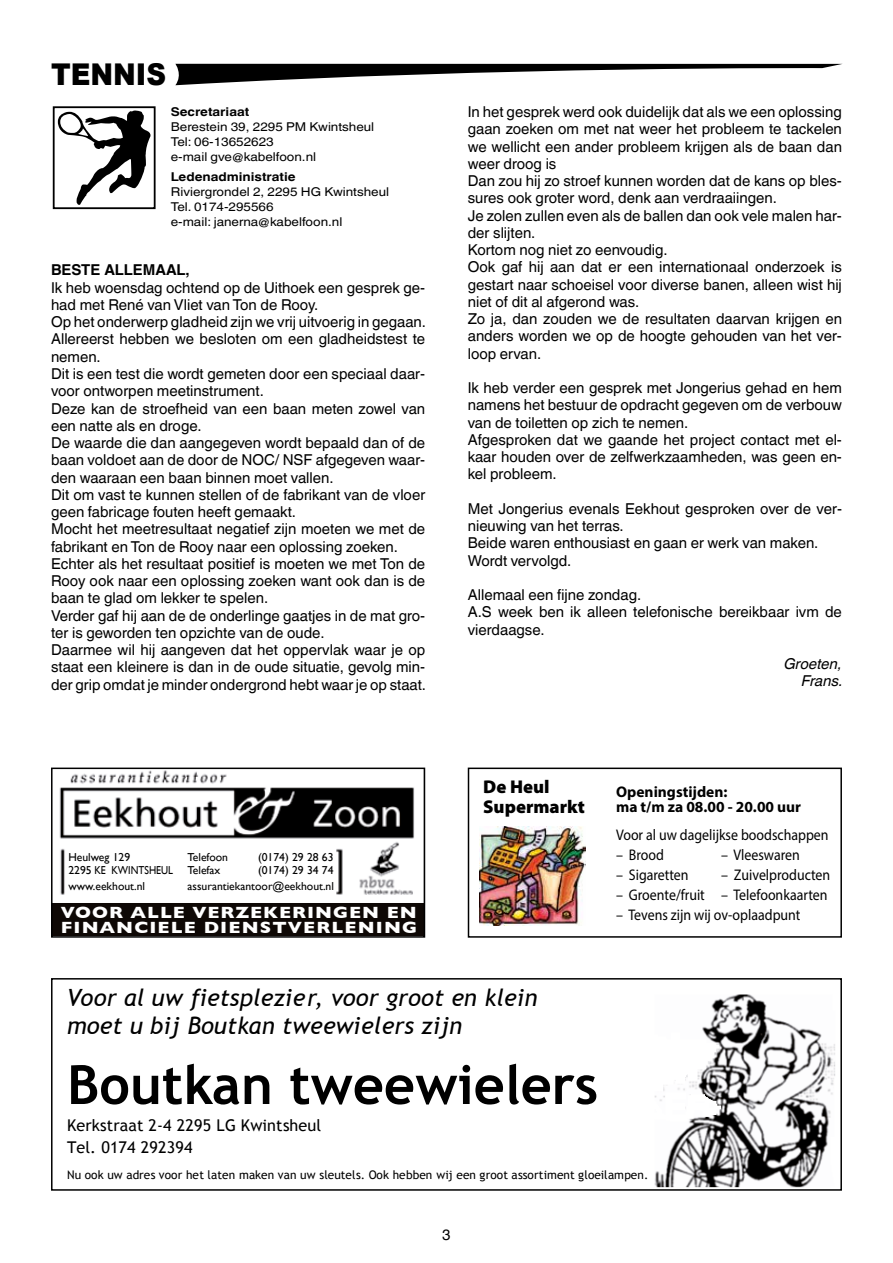
<style>
.page{position:relative;width:893px;height:1263px;background:#fff}
.page>*{position:absolute;margin:0;border:0;box-sizing:border-box;transform-origin:0 0}
.t1{font:138.9px "Sportstfb";color:#000}
.t2{font:700 54px "Trebuchet MS";color:#000}
.t3{font:900 30px "Arial";color:#000;scale:.91 1}
.t4{font:italic 23.7px/28px "Trebuchet MS";letter-spacing:.005em;color:#000}
.t5{font:900 18.6px/20.1px "Myriad Pro";color:#000}
.t6{font:700 16.5px/15.1px "Gill Sans";letter-spacing:.06em;color:#fff;scale:1.13 1}
.t7{font:16.2px/21.9px "Trebuchet MS";letter-spacing:.01em;color:#000}
.t8{font:15.45px "Myriad Pro";color:#000;scale:.9 1}
.t9{font:700 15.45px/15.5px "Myriad Pro";color:#000}
.t10{font:15px/17.2px "Helvetica World";color:#000}
.t11{font:700 15px "Helvetica World";color:#000}
.t12{font:italic 15px/17.2px "Helvetica World";color:#000;text-align:right}
.t13{font:12.15px/15px "Helvetica World";color:#000;scale:1.11 1}
.t14{font:700 12.15px "Helvetica World";color:#000;scale:1.11 1}
.t15{font:11.85px "Trebuchet MS";color:#000}
.t16{font:11.55px "Gill Sans";color:#000}
</style>
<div class="page">
<div style="left:53px;top:106px;width:103px;height:103px;border:2px solid #000"></div>
<svg style="left:175px;top:64px;width:667px;height:21px"></svg>
<img style="left:479px;top:826px;width:106px;height:99px">
<div style="left:468px;top:767px;width:374px;height:171px;border:2px solid #000"></div>
<img style="left:654px;top:994px;width:181px;height:194px">
<div style="left:51px;top:978px;width:791px;height:213px;border:2px solid #000"></div>
<img style="left:59px;top:770px;width:356px;height:125px">
<div style="left:52px;top:903px;width:372px;height:33px;background:#0e0805"></div>
<div style="left:66px;top:851px;width:269px;height:41px;background:#fff"></div>
<div style="left:51px;top:767px;width:374px;height:171px;border:2px solid #000"></div>
<h3 class="t3" style="left:51px;top:58px;width:65px">TENNIS</h3>
<p class="t14" style="left:171px;top:105px;width:72px">Secretariaat</p>
<p class="t13" style="left:171px;top:119px;width:185px">Berestein 39, 2295 PM Kwintsheul<br>Tel: 06-13652623<br>e-mail gve@kabelfoon.nl</p>
<p class="t14" style="left:171px;top:169px;width:114px">Ledenadministratie</p>
<p class="t13" style="left:171px;top:184px;width:198px">Riviergrondel 2, 2295 HG Kwintsheul<br>Tel. 0174-295566<br>e-mail: janerna@kabelfoon.nl</p>
<p class="t11" style="left:51px;top:262px;width:140px">Beste Allemaal,</p>
<p class="t10" style="left:51px;top:279px;width:377px">Ik heb woensdag ochtend op de Uithoek een gesprek ge&shy;had met René van Vliet van Ton de Rooy.<br>Op het onderwerp gladheid zijn we vrij uitvoerig in gegaan.<br>Allereerst hebben we besloten om een gladheidstest te nemen.<br>Dit is een test die wordt gemeten door een speciaal daar&shy;voor ontworpen meetinstrument.<br>Deze kan de stroefheid van een baan meten zowel van een natte als en droge.<br>De waarde die dan aangegeven wordt bepaald dan of de baan voldoet aan de door de NOC/ NSF afgegeven waar&shy;den waaraan een baan binnen moet vallen.<br>Dit om vast te kunnen stellen of de fabrikant van de vloer geen fabricage fouten heeft gemaakt.<br>Mocht het meetresultaat negatief zijn moeten we met de fabrikant en Ton de Rooy naar een oplossing zoeken.<br>Echter als het resultaat positief is moeten we met Ton de Rooy ook naar een oplossing zoeken want ook dan is de baan te glad om lekker te spelen.<br>Verder gaf hij aan de de onderlinge gaatjes in de mat gro&shy;ter is geworden ten opzichte van de oude.<br>Daarmee wil hij aangeven dat het oppervlak waar je op staat een kleinere is dan in de oude situatie, gevolg min&shy;der grip omdat je minder ondergrond hebt waar je op staat.</p>
<h1 class="t1" style="left:50px;top:86px;width:109px">$</h1>
<p class="t16" style="left:68px;top:850px;width:63px">Heulweg 129</p>
<p class="t16" style="left:188px;top:850px;width:42px">Telefoon</p>
<p class="t16" style="left:258px;top:850px;width:77px">(0174) 29 28 63</p>
<p class="t16" style="left:68px;top:863px;width:106px">2295 KE KWINTSHEUL</p>
<p class="t16" style="left:188px;top:863px;width:34px">Telefax</p>
<p class="t16" style="left:258px;top:863px;width:77px">(0174) 29 34 74</p>
<p class="t16" style="left:68px;top:879px;width:78px">www.eekhout.nl</p>
<p class="t16" style="left:188px;top:879px;width:148px">assurantiekantoor@eekhout.nl</p>
<p class="t6" style="left:61px;top:904px;width:317px">VOOR ALLE VERZEKERINGEN EN<br>FINANCIELE DIENSTVERLENING</p>
<p class="t10" style="left:468px;top:103px;width:376px">In het gesprek werd ook duidelijk dat als we een oplossing gaan zoeken om met nat weer het probleem te tackelen we wellicht een ander probleem krijgen als de baan dan weer droog is<br>Dan zou hij zo stroef kunnen worden dat de kans op bles&shy;sures ook groter word, denk aan verdraaiingen.<br>Je zolen zullen even als de ballen dan ook vele malen har&shy;der slijten.<br>Kortom nog niet zo eenvoudig.<br>Ook gaf hij aan dat er een internationaal onderzoek is gestart naar schoeisel voor diverse banen, alleen wist hij niet of dit al afgerond was.<br>Zo ja, dan zouden we de resultaten daarvan krijgen en anders worden we op de hoogte gehouden van het ver&shy;loop ervan.</p>
<p class="t10" style="left:468px;top:379px;width:376px">Ik heb verder een gesprek met Jongerius gehad en hem namens het bestuur de opdracht gegeven om de verbouw van de toiletten op zich te nemen.<br>Afgesproken dat we gaande het project contact met el&shy;kaar houden over de zelfwerkzaamheden, was geen en&shy;kel probleem.</p>
<p class="t10" style="left:468px;top:500px;width:376px">Met Jongerius evenals Eekhout gesproken over de ver&shy;nieuwing van het terras.<br>Beide waren enthousiast en gaan er werk van maken.<br>Wordt vervolgd.</p>
<p class="t10" style="left:468px;top:586px;width:376px">Allemaal een fijne zondag.<br>A.S week ben ik alleen telefonische bereikbaar ivm de vierdaagse.</p>
<p class="t12" style="left:784px;top:655px;width:60px">Groeten,<br>Frans.</p>
<p class="t5" style="left:483px;top:546px;width:68px">De Heul</p>
<p class="t8" style="left:616px;top:597px;width:238px">Voor al uw dagelijkse boodschappen</p>
<p class="t5" style="left:483px;top:775px;width:103px">De Heul<br>Supermarkt</p>
<p class="t9" style="left:616px;top:783px;width:187px">Openingstijden:<br>ma t/m za 08.00 - 20.00 uur</p>
<p class="t8" style="left:616px;top:825px;width:238px">Voor al uw dagelijkse boodschappen</p>
<p class="t8" style="left:616px;top:845px;width:55px">– Brood</p>
<p class="t8" style="left:721px;top:845px;width:89px">– Vleeswaren</p>
<p class="t8" style="left:616px;top:865px;width:82px">– Sigaretten</p>
<p class="t8" style="left:721px;top:865px;width:123px">– Zuivelproducten</p>
<p class="t8" style="left:616px;top:886px;width:237px">– Groente/fruit – Telefoonkaarten</p>
<p class="t8" style="left:616px;top:906px;width:206px">– Tevens zijn wij ov-oplaadpunt</p>
<h3 class="t4" style="left:67px;top:983px;width:472px">Voor al uw fietsplezier, voor groot en klein moet u bij Boutkan tweewielers zijn</h3>
<h2 class="t2" style="left:67px;top:1051px;width:532px">Boutkan tweewielers</h2>
<p class="t7" style="left:67px;top:1115px;width:256px">Kerkstraat 2-4 2295 LG Kwintsheul<br>Tel. 0174 292394</p>
<p class="t15" style="left:67px;top:1167px;width:583px">Nu ook uw adres voor het laten maken van uw sleutels. Ook hebben wij een groot assortiment gloeilampen.</p>
<p class="t10" style="left:442px;top:1226px;width:10px">3</p>
</div>
